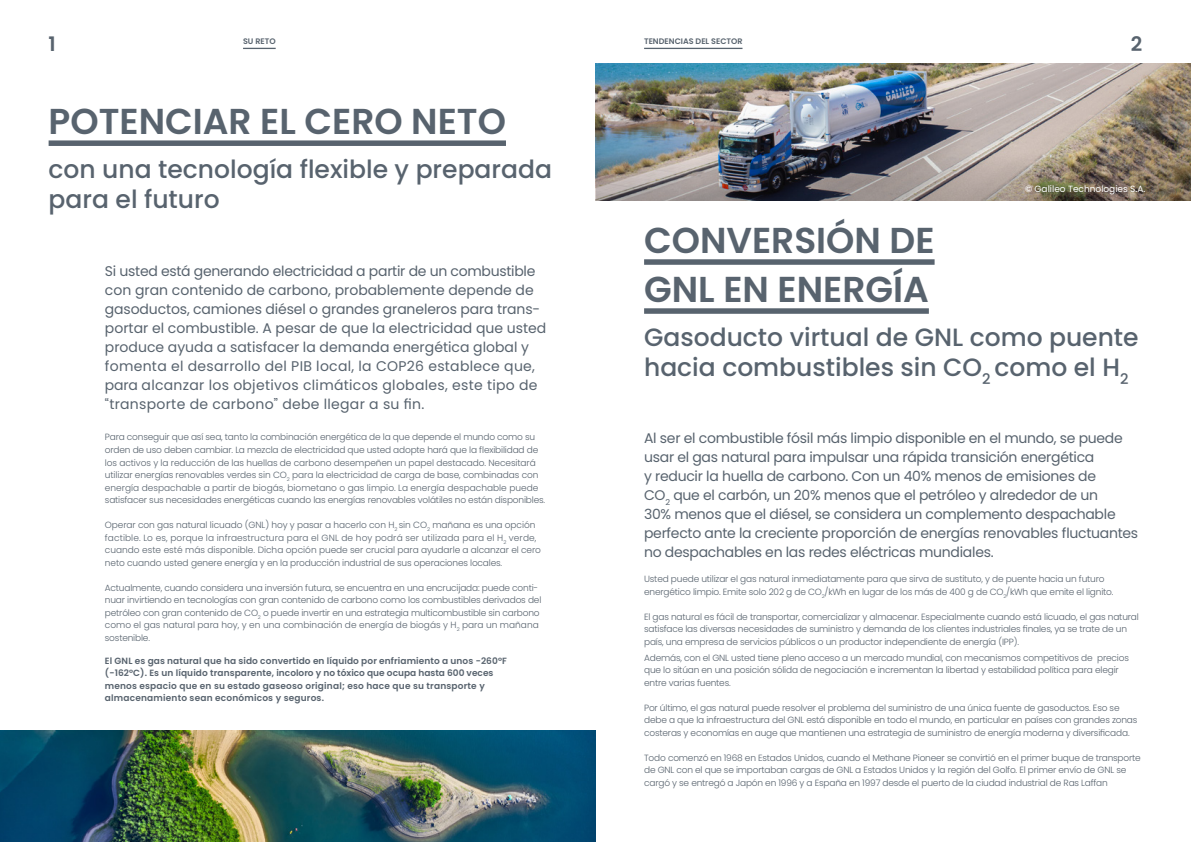
<style>
.page{position:relative;width:1191px;height:842px;background:#fff}
.page>*{position:absolute;margin:0;border:0;box-sizing:border-box;transform-origin:0 0}
.t1{font:600 36px/49px "Poppins";color:#58636e}
.t2{font:500 25px/30px "Poppins";color:#58636e}
.t3{font:600 20px "Poppins";color:#58636e}
.t4{font:14px/19px "Poppins";color:#58636e}
.t5{font:14px/19px "Poppins";letter-spacing:-.02em;color:#58636e}
.t6{font:300 9px/12.5px "Poppins";letter-spacing:-.02em;color:#58636e}
.t7{font:600 9px/12.5px "Poppins";letter-spacing:.01em;color:#58636e}
.t8{font:9px "Poppins";color:#fff}
.t9{font:600 8px "Poppins";color:#58636e}
</style>
<div class="page">
<img style="left:596px;top:63px;width:595px;height:90px">
<img style="left:0;top:730px;width:595px;height:112px">
<div style="left:49px;top:140px;width:457px;height:6px;background:#58636e"></div>
<div style="left:644px;top:259px;width:290px;height:6px;background:#58636e"></div>
<div style="left:644px;top:308px;width:285px;height:6px;background:#58636e"></div>
<hr style="left:243px;top:48px;width:33px;height:1px;background:#58636e">
<hr style="left:644px;top:48px;width:98px;height:1px;background:#58636e">
<img style="left:596px;top:153px;width:595px;height:47px">
<h3 class="t3" style="left:49px;top:32px;width:9px">1</h3>
<h3 class="t3" style="left:1130px;top:32px;width:13px">2</h3>
<p class="t9" style="left:243px;top:37px;width:34px">SU RETO</p>
<p class="t9" style="left:644px;top:37px;width:100px">TENDENCIAS DEL SECTOR</p>
<h1 class="t1" style="left:49px;top:97px;width:459px">POTENCIAR EL CERO NETO</h1>
<h2 class="t2" style="left:49px;top:155px;width:505px">con una tecnología flexible y preparada para el futuro</h2>
<p class="t4" style="left:105px;top:262px;width:443px">Si usted está generando electricidad a partir de un combustible con gran contenido de carbono, probablemente depende de gasoductos, camiones diésel o grandes graneleros para trans&shy;portar el combustible. A pesar de que la electricidad que usted produce ayuda a satisfacer la demanda energética global y fomenta el desarrollo del PIB local, la COP26 establece que, para alcanzar los objetivos climáticos globales, este tipo de “transporte de carbono” debe llegar a su fin.</p>
<p class="t6" style="left:105px;top:431px;width:442px">Para conseguir que así sea, tanto la combinación energética de la que depende el mundo como su orden de uso deben cambiar. La mezcla de electricidad que usted adopte hará que la flexibilidad de los activos y la reducción de las huellas de carbono desempeñen un papel destacado. Necesitará utilizar energías renovables verdes sin CO<sub>2</sub> para la electricidad de carga de base, combinadas con energía despachable a partir de biogás, biometano o gas limpio. La energía despachable puede satisfacer sus necesidades energéticas cuando las energías renovables volátiles no están disponibles.</p>
<p class="t6" style="left:105px;top:519px;width:438px">Operar con gas natural licuado (GNL) hoy y pasar a hacerlo con H<sub>2</sub> sin CO<sub>2</sub> mañana es una opción factible. Lo es, porque la infraestructura para el GNL de hoy podrá ser utilizada para el H<sub>2</sub> verde, cuando este esté más disponible. Dicha opción puede ser crucial para ayudarle a alcanzar el cero neto cuando usted genere energía y en la producción industrial de sus operaciones locales.</p>
<p class="t6" style="left:105px;top:581px;width:438px">Actualmente, cuando considera una inversión futura, se encuentra en una encrucijada: puede conti&shy;nuar invirtiendo en tecnologías con gran contenido de carbono como los combustibles derivados del petróleo con gran contenido de CO<sub>2</sub> o puede invertir en una estrategia multicombustible sin carbono como el gas natural para hoy, y en una combinación de energía de biogás y H<sub>2</sub> para un mañana sostenible.</p>
<p class="t7" style="left:105px;top:654px;width:403px">El GNL es gas natural que ha sido convertido en líquido por enfriamiento a unos -260°F (-162°C). Es un líquido transparente, incoloro y no tóxico que ocupa hasta 600 veces menos espacio que en su estado gaseoso original; eso hace que su transporte y almacenamiento sean económicos y seguros.</p>
<p class="t8" style="left:1025px;top:183px;width:122px">© Galileo Technologies S.A.</p>
<h1 class="t1" style="left:644px;top:216px;width:292px">CONVERSIÓN DE<br>GNL EN ENERGÍA</h1>
<h2 class="t2" style="left:644px;top:322px;width:496px">Gasoducto virtual de GNL como puente hacia combustibles sin CO<sub>2</sub> como el H<sub>2</sub></h2>
<p class="t5" style="left:644px;top:429px;width:495px">Al ser el combustible fósil más limpio disponible en el mundo, se puede usar el gas natural para impulsar una rápida transición energética<br>y reducir la huella de carbono. Con un 40% menos de emisiones de<br>CO<sub>2</sub> que el carbón, un 20% menos que el petróleo y alrededor de un<br>30% menos que el diésel, se considera un complemento despachable perfecto ante la creciente proporción de energías renovables fluctuantes no despachables en las redes eléctricas mundiales.</p>
<p class="t6" style="left:644px;top:573px;width:471px">Usted puede utilizar el gas natural inmediatamente para que sirva de sustituto, y de puente hacia un futuro energético limpio. Emite solo 202 g de CO<sub>2</sub>/kWh en lugar de los más de 400 g de CO<sub>2</sub>/kWh que emite el lignito.</p>
<p class="t6" style="left:644px;top:610px;width:496px">El gas natural es fácil de transportar, comercializar y almacenar. Especialmente cuando está licuado, el gas natural satisface las diversas necesidades de suministro y demanda de los clientes industriales finales, ya se trate de un país, una empresa de servicios públicos o un productor independiente de energía (IPP).</p>
<p class="t6" style="left:644px;top:651px;width:486px">Además, con el GNL usted tiene pleno acceso a un mercado mundial, con mecanismos competitivos de precios que lo sitúan en una posición sólida de negociación e incrementan la libertad y estabilidad política para elegir entre varias fuentes.</p>
<p class="t6" style="left:644px;top:701px;width:495px">Por último, el gas natural puede resolver el problema del suministro de una única fuente de gasoductos. Eso se debe a que la infraestructura del GNL está disponible en todo el mundo, en particular en países con grandes zonas costeras y economías en auge que mantienen una estrategia de suministro de energía moderna y diversificada.</p>
<p class="t6" style="left:644px;top:751px;width:498px">Todo comenzó en 1968 en Estados Unidos, cuando el Methane Pioneer se convirtió en el primer buque de transporte de GNL con el que se importaban cargas de GNL a Estados Unidos y la región del Golfo. El primer envío de GNL se cargó y se entregó a Japón en 1996 y a España en 1997 desde el puerto de la ciudad industrial de Ras Laffan</p>
</div>
